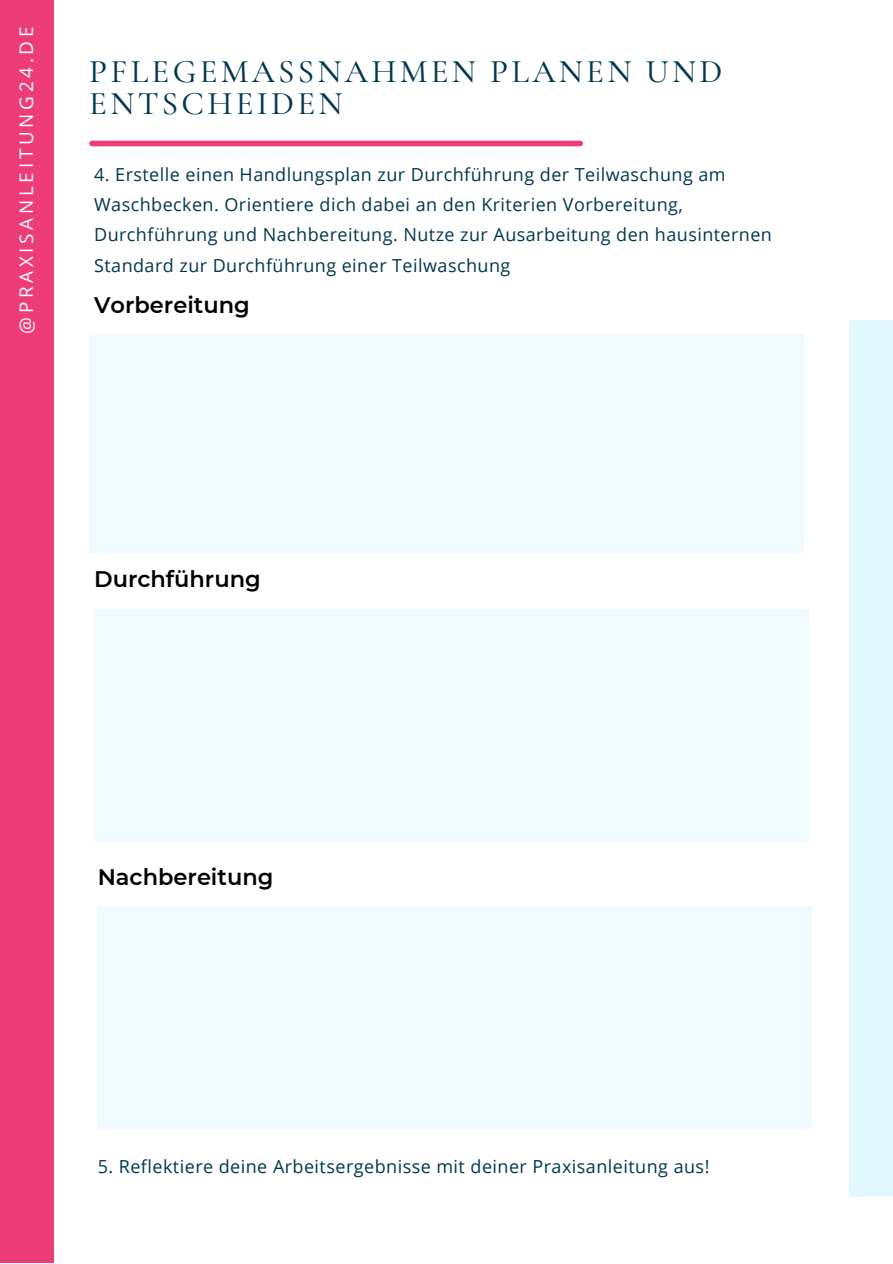
<style>
.page{position:relative;width:893px;height:1264px;background:#fff}
.page>*{position:absolute;margin:0;border:0;box-sizing:border-box;transform-origin:0 0}
.t1{font:500 33px/32.5px "Cormorant Garamond";letter-spacing:.1em;color:#033750}
.t2{font:600 22.5px "Montserrat";color:#000}
.t3{font:18.75px "Open Sans";letter-spacing:.2em;color:#fff}
.t4{font:18px/30.2px "Open Sans";letter-spacing:.025em;color:#033750}
</style>
<div class="page">
<div style="left:848px;top:320px;width:44px;height:876px;background:#e1f8ff"></div>
<div style="left:0;top:0;width:53px;height:1262px;background:#ed3c77"></div>
<div style="left:89px;top:334px;width:714px;height:218px;background:#f1fbff"></div>
<div style="left:92px;top:141px;width:488px;height:5px;background:#ed3c77"></div>
<div style="left:94px;top:608px;width:714px;height:233px;background:#f1fbff"></div>
<div style="left:98px;top:906px;width:713px;height:223px;background:#f1fbff"></div>
<p class="t3" style="left:13px;top:334px;width:309px;rotate:-90deg">@PRAXISANLEITUNG24.DE</p>
<p class="t1" style="left:89px;top:55px;width:634px">PFLEGEMASSNAHMEN PLANEN UND<br>ENTSCHEIDEN</p>
<p class="t4" style="left:94px;top:159px;width:679px">4. Erstelle einen Handlungsplan zur Durchführung der Teilwaschung am Waschbecken. Orientiere dich dabei an den Kriterien Vorbereitung, Durchführung und Nachbereitung. Nutze zur Ausarbeitung den hausinternen Standard zur Durchführung einer Teilwaschung</p>
<p class="t2" style="left:94px;top:291px;width:157px">Vorbereitung</p>
<p class="t2" style="left:94px;top:565px;width:168px">Durchführung</p>
<p class="t2" style="left:98px;top:863px;width:177px">Nachbereitung</p>
<p class="t4" style="left:98px;top:1150px;width:613px">5. Reflektiere deine Arbeitsergebnisse mit deiner Praxisanleitung aus!</p>
</div>
